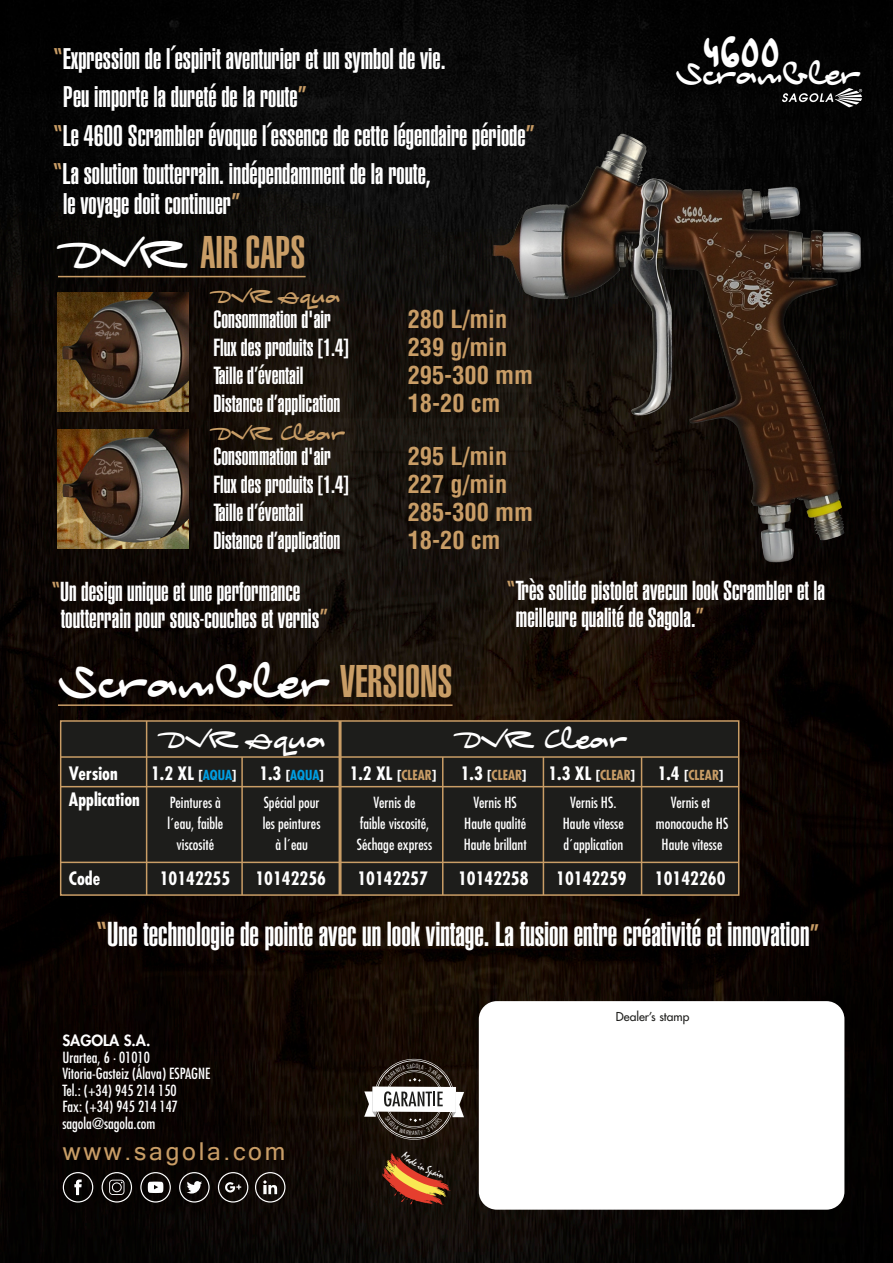
<style>
.page{position:relative;width:893px;height:1263px;background:#fff}
.page>*{position:absolute;margin:0;border:0;box-sizing:border-box;transform-origin:0 0}
.t1{font:45px "Helvetica LT Std Ultra Comp";color:#c99d66}
.t2{font:42.3px "City Birds";color:#fff}
.t3{font:41.4px "City Birds";color:#fff}
.t4{font:34.05px "Helvetica LT Std Ultra Comp";color:#fff}
.t5{font:29.4px/37.5px "Helvetica LT Std Ultra Comp";color:#fff}
.t6{font:28.8px "City Birds";color:#fff}
.t7{font:27px/27px "Helvetica LT Std Ultra Comp";color:#fff}
.t8{font:26.1px "City Birds";color:#fff}
.t9{font:24.75px "Microsoft Sans Serif";letter-spacing:.11em;color:#c99d66}
.t10{font:24.45px/27.9px "Helvetica LT Std Ultra Comp";color:#fff}
.t11{font:700 condensed 24.45px/27.9px "Helvetica LT Std";color:#c99d66}
.t12{font:20.4px "City Birds";color:#c99d66}
.t13{font:700 condensed 18px/26.2px "Futura";color:#fff}
.t14{font:condensed 15px/21px "Futura";color:#fff;text-align:center}
.t15{font:800 15px "Futura";color:#fff}
.t16{font:700 condensed 13.5px "Futura";color:#c99d66}
.t17{font:700 condensed 13.5px "Futura";color:#009ee2}
.t18{font:12px "Futura";color:#1d1d1b}
.s1{color:#c99d66}
.s2{font-family:"City Birds";font-size:42.3px;color:#fff}
.s3{font-family:"Helvetica LT Std Ultra Comp";font-size:45px;color:#c99d66}
.s4{font-size:13.5px}
.s5{font-size:13.5px;color:#009ee2}
.s6{font-size:18px;color:#fff}
.s7{color:#fff}
.s8{font-size:13.5px;color:#c99d66}
.s9{font-size:30.6px;color:#c99d66}
</style>
<div class="page">
<img style="left:0;top:0;width:893px;height:1263px">
<svg style="left:782px;top:88px;width:80px;height:17px"></svg>
<svg style="left:63px;top:1172px;width:30px;height:30px"></svg>
<svg style="left:218px;top:1172px;width:30px;height:30px"></svg>
<svg style="left:140px;top:1172px;width:31px;height:30px"></svg>
<svg style="left:255px;top:1172px;width:30px;height:30px"></svg>
<svg style="left:179px;top:1172px;width:31px;height:30px"></svg>
<svg style="left:102px;top:1172px;width:30px;height:30px"></svg>
<div style="left:479px;top:1001px;width:365px;height:209px;background:#fff;border-radius:18px"></div>
<img style="left:464px;top:105px;width:429px;height:474px">
<hr style="left:58px;top:276px;width:248px;height:1px;background:#c99d66">
<div style="left:60px;top:720px;width:679px;height:176px;background:#1d1d1b;border:2px solid #c99d66"></div>
<hr style="left:61px;top:862px;width:678px;height:1px;background:#c99d66">
<hr style="left:61px;top:786px;width:678px;height:1px;background:#c99d66">
<hr style="left:146px;top:721px;width:1px;height:174px;background:#c99d66">
<hr style="left:241px;top:757px;width:2px;height:138px;background:#c99d66">
<hr style="left:442px;top:757px;width:1px;height:138px;background:#c99d66">
<hr style="left:543px;top:757px;width:1px;height:138px;background:#c99d66">
<hr style="left:641px;top:757px;width:1px;height:138px;background:#c99d66">
<hr style="left:339px;top:721px;width:3px;height:174px;background:#c99d66">
<hr style="left:61px;top:756px;width:678px;height:2px;background:#c99d66">
<hr style="left:58px;top:704px;width:395px;height:2px;background:#c99d66">
<img style="left:58px;top:430px;width:130px;height:119px">
<img style="left:58px;top:293px;width:130px;height:119px">
<svg style="left:382px;top:1151px;width:68px;height:54px"></svg>
<svg style="left:364px;top:1059px;width:100px;height:81px"></svg>
<h3 class="t5" style="left:63px;top:41px;width:384px;text-indent:-10px"><span class="s1">“</span>Expression de l´espirit aventurier et un symbol de vie.<br>Peu importe la dureté de la route<span class="s1">”</span></h3>
<h3 class="t5" style="left:53px;top:117px;width:483px"><span class="s1">“</span>Le 4600 Scrambler évoque l´essence de cette légendaire période<span class="s1">”</span></h3>
<h3 class="t5" style="left:63px;top:160px;width:369px;line-height:29.4px;text-indent:-10px"><span class="s1">“</span>La solution toutterrain. indépendamment de la route, le voyage doit continuer<span class="s1">”</span></h3>
<h1 class="t1" style="left:73px;top:227px;width:234px"><span class="s2">DVR</span> AIR CAPS</h1>
<h3 class="t12" style="left:217px;top:284px;width:124px">DVR Aqua</h3>
<h3 class="t10" style="left:213px;top:306px;width:137px">Consommation d'air<br>Flux des produits [1.4]<br>Taille d’éventail<br>Distance d’application</h3>
<h3 class="t10" style="left:213px;top:443px;width:137px">Consommation d'air<br>Flux des produits [1.4]<br>Taille d’éventail<br>Distance d’application</h3>
<h3 class="t12" style="left:217px;top:421px;width:129px">DVR Clear</h3>
<h3 class="t11" style="left:408px;top:305px;width:127px">280 L/min<br>239 g/min<br>295-300 mm<br>18-20 cm</h3>
<h3 class="t11" style="left:408px;top:442px;width:127px">295 L/min<br>227 g/min<br>285-300 mm<br>18-20 cm</h3>
<h3 class="t3" style="left:702px;top:29px;width:79px">4600</h3>
<h3 class="t6" style="left:678px;top:57px;width:184px">Scrambler</h3>
<h3 class="t7" style="left:61px;top:578px;width:269px;text-indent:-9px"><span class="s1">“</span>Un design unique et une performance toutterrain pour sous-couches et vernis<span class="s1">”</span></h3>
<h3 class="t7" style="left:516px;top:578px;width:311px;text-indent:-9px"><span class="s1">“</span>Très solide pistolet avecun look Scrambler et la meilleure qualité de Sagola.<span class="s1">”</span></h3>
<h2 class="t2" style="left:61px;top:657px;width:393px">Scrambler <span class="s3">VERSIONS</span></h2>
<h3 class="t8" style="left:168px;top:724px;width:159px">DVR Aqua</h3>
<h3 class="t8" style="left:463px;top:724px;width:166px">DVR Clear</h3>
<p class="t13" style="left:69px;top:760px;width:72px">Version<br>Application</p>
<p class="t13" style="left:151px;top:760px;width:87px">1.2 XL <span class="s4">[</span><span class="s5">AQUA</span><span class="s4">]</span></p>
<p class="t14" style="left:167px;top:792px;width:57px">Peintures à l´eau, faible viscosité</p>
<p class="t17" style="left:259px;top:766px;width:66px"><span class="s6">1.3</span> <span class="s7">[</span>AQUA<span class="s7">]</span></p>
<p class="t14" style="left:263px;top:792px;width:59px">Spécial pour les peintures à l´eau</p>
<p class="t13" style="left:350px;top:760px;width:88px">1.2 XL <span class="s4">[</span><span class="s8">CLEAR</span><span class="s4">]</span></p>
<p class="t14" style="left:357px;top:792px;width:77px">Vernis de<br>faible viscosité,<br>Séchage express</p>
<p class="t16" style="left:461px;top:766px;width:67px"><span class="s6">1.3</span> <span class="s7">[</span>CLEAR<span class="s7">]</span></p>
<p class="t14" style="left:464px;top:792px;width:65px">Vernis HS<br>Haute qualité<br>Haute brillant</p>
<p class="t13" style="left:548px;top:760px;width:88px">1.3 XL <span class="s4">[</span><span class="s8">CLEAR</span><span class="s4">]</span></p>
<p class="t14" style="left:563px;top:792px;width:62px">Vernis HS.<br>Haute vitesse d´application</p>
<p class="t16" style="left:658px;top:766px;width:67px"><span class="s6">1.4</span> <span class="s7">[</span>CLEAR<span class="s7">]</span></p>
<p class="t14" style="left:656px;top:792px;width:74px">Vernis et monocouche HS<br>Haute vitesse</p>
<p class="t13" style="left:69px;top:865px;width:33px">Code</p>
<p class="t13" style="left:160px;top:865px;width:72px">10142255</p>
<p class="t13" style="left:255px;top:865px;width:72px">10142256</p>
<p class="t13" style="left:357px;top:865px;width:72px">10142257</p>
<p class="t13" style="left:458px;top:865px;width:72px">10142258</p>
<p class="t13" style="left:556px;top:865px;width:72px">10142259</p>
<p class="t13" style="left:655px;top:865px;width:72px">10142260</p>
<h3 class="t4" style="left:97px;top:914px;width:724px"><span class="s1">“</span>Une technologie de pointe avec un look vintage. La fusion entre créativité et innovation<span class="s9">”</span></h3>
<p class="t15" style="left:62px;top:1031px;width:90px">SAGOLA S.A.</p>
<p class="t14" style="left:62px;top:1049px;width:150px;line-height:16.5px;text-align:left">Urartea, 6 · 01010<br>Vitoria-Gasteiz (Álava) ESPAGNE<br>Tel.: (+34) 945 214 150<br>Fax: (+34) 945 214 147 sagola@sagola.com</p>
<h3 class="t9" style="left:63px;top:1137px;width:224px">www.sagola.com</h3>
<p class="t18" style="left:616px;top:1008px;width:75px">Dealer’s stamp</p>
</div>
